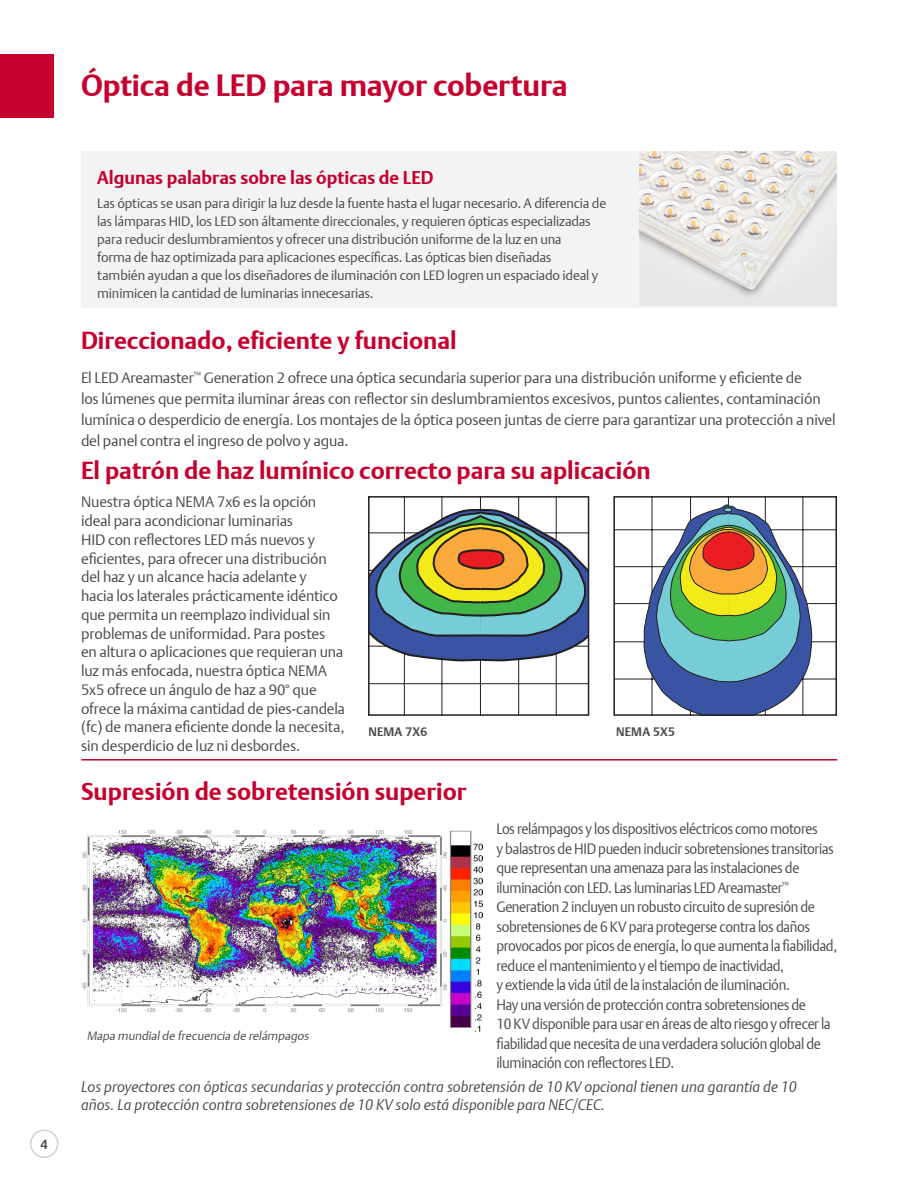
<style>
.page{position:relative;width:918px;height:1188px;background:#fff}
.page>*{position:absolute;margin:0;border:0;box-sizing:border-box;transform-origin:0 0}
.t1{font:30px "DTL Argo T Bold";letter-spacing:-.005em;color:#c5002e}
.t2{font:24px "DTL Argo T Bold";color:#c5002e}
.t3{font:18px "DTL Argo T Bold";color:#c5002e}
.t4{font:15px/18.8px "DTL Argo T Light";letter-spacing:-.025em;color:#4b4c4d}
.t5{font:15px/19.5px "DTL Argo T Light";letter-spacing:-.025em;color:#4b4c4d;scale:.92 1}
.t6{font:italic 15px/18px "DTL Argo T Light";color:#4b4c4d}
.t7{font:13.5px/18px "DTL Argo T Light";letter-spacing:-.01em;color:#4b4c4d}
.t8{font:12.75px "DTL Argo T Bold";color:#4b4c4d}
.t9{font:italic 12px "DTL Argo T Light";color:#4b4c4d}
.t10{font:12px "DTL Argo T Bold";letter-spacing:.02em;color:#4b4c4d}
</style>
<div class="page">
<div style="left:81px;top:152px;width:756px;height:156px;background:#f2f3f4"></div>
<img style="left:640px;top:152px;width:197px;height:154px">
<svg style="left:616px;top:499px;width:218px;height:181px"></svg>
<svg style="left:643px;top:504px;width:171px;height:209px"></svg>
<div style="left:613px;top:496px;width:224px;height:220px;border:2px solid #231f20"></div>
<svg style="left:371px;top:499px;width:215px;height:214px"></svg>
<svg style="left:371px;top:508px;width:215px;height:154px"></svg>
<div style="left:368px;top:496px;width:221px;height:220px;border:2px solid #231f20"></div>
<img style="left:82px;top:830px;width:365px;height:182px">
<img style="left:450px;top:830px;width:33px;height:202px">
<div style="left:0;top:54px;width:54px;height:64px;background:#c5002e"></div>
<hr style="left:81px;top:759px;width:756px;height:2px;background:#c5002e">
<div style="left:30px;top:1130px;width:28px;height:28px;border:2px solid #d1d2d4;border-radius:50%"></div>
<p class="t8" style="left:41px;top:1137px;width:9px">4</p>
<p class="t1" style="left:81px;top:68px;width:488px">Óptica de LED para mayor cobertura</p>
<p class="t3" style="left:97px;top:167px;width:338px">Algunas palabras sobre las ópticas de LED</p>
<p class="t7" style="left:97px;top:195px;width:511px">Las ópticas se usan para dirigir la luz desde la fuente hasta el lugar necesario. A diferencia de las lámparas HID, los LED son áltamente direccionales, y requieren ópticas especializadas para reducir deslumbramientos y ofrecer una distribución uniforme de la luz en una<br>forma de haz optimizada para aplicaciones específicas. Las ópticas bien diseñadas<br>también ayudan a que los diseñadores de iluminación con LED logren un espaciado ideal y minimicen la cantidad de luminarias innecesarias.</p>
<p class="t2" style="left:81px;top:326px;width:377px">Direccionado, eficiente y funcional</p>
<p class="t4" style="left:81px;top:367px;width:756px;line-height:21px">El LED Areamaster<sup>™</sup> Generation 2 ofrece una óptica secundaria superior para una distribución uniforme y eficiente de<br>los lúmenes que permita iluminar áreas con reflector sin deslumbramientos excesivos, puntos calientes, contaminación lumínica o desperdicio de energía. Los montajes de la óptica poseen juntas de cierre para garantizar una protección a nivel del panel contra el ingreso de polvo y agua.</p>
<p class="t2" style="left:81px;top:456px;width:571px">El patrón de haz lumínico correcto para su aplicación</p>
<p class="t4" style="left:81px;top:492px;width:265px">Nuestra óptica NEMA 7x6 es la opción ideal para acondicionar luminarias<br>HID con reflectores LED más nuevos y eficientes, para ofrecer una distribución del haz y un alcance hacia adelante y<br>hacia los laterales prácticamente idéntico que permita un reemplazo individual sin problemas de uniformidad. Para postes<br>en altura o aplicaciones que requieran una luz más enfocada, nuestra óptica NEMA 5x5 ofrece un ángulo de haz a 90° que ofrece la máxima cantidad de pies-candela (fc) de manera eficiente donde la necesita, sin desperdicio de luz ni desbordes.</p>
<p class="t10" style="left:368px;top:724px;width:60px">NEMA 7X6</p>
<p class="t10" style="left:616px;top:724px;width:60px">NEMA 5X5</p>
<p class="t2" style="left:81px;top:777px;width:387px">Supresión de sobretensión superior</p>
<p class="t9" style="left:87px;top:1028px;width:226px">Mapa mundialde frecuencia de relámpagos</p>
<p class="t5" style="left:496px;top:819px;width:372px">Los relámpagos y los dispositivos eléctricos como motores<br>y balastros de HID pueden inducir sobretensiones transitorias que representan una amenaza para las instalaciones de iluminación con LED. Las luminarias LED Areamaster<sup>™ </sup>Generation 2 incluyen un robusto circuito de supresión de sobretensiones de 6 KV para protegerse contra los daños provocados por picos de energía, lo que aumenta la fiabilidad, reduce el mantenimiento y el tiempo de inactividad,<br>y extiende la vida útil de la instalación de iluminación.<br>Hay una versión de protección contra sobretensiones de<br>10 KV disponible para usar en áreas de alto riesgo y ofrecer la fiabilidad que necesita de una verdadera solución global de iluminación con reflectores LED.</p>
<p class="t6" style="left:81px;top:1077px;width:717px">Los proyectores con ópticas secundarias y protección contra sobretensión de 10 KV opcional tienen una garantía de 10 años. La protección contra sobretensiones de 10 KV solo está disponible para NEC/CEC.</p>
</div>
